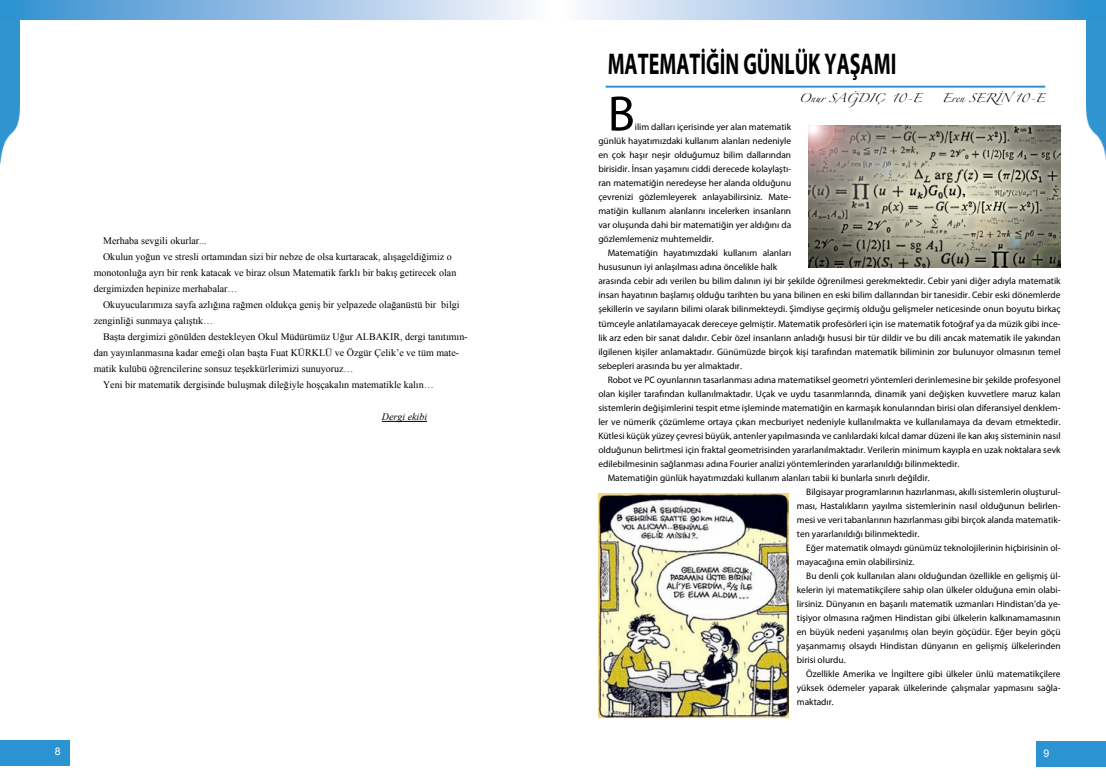
<style>
.page{position:relative;width:1106px;height:780px;background:#fff}
.page>*{position:absolute;margin:0;border:0;box-sizing:border-box;transform-origin:0 0}
.t1{font:50px "Myriad Pro";color:#000}
.t2{font:700 30px "Myriad Pro";color:#000;scale:.67 1}
.t3{font:10.5px "Arial";color:#fff}
.t4{font:10px "Times New Roman";color:#000}
.t5{font:italic 10px "Times New Roman";color:#000}
.t6{font:9.4px/14px "Myriad Pro";color:#000;text-align:justify}
.t7{font:8px "Zapfino";color:#000}
</style>
<div class="page">
<div style="left:1036px;top:741px;width:70px;height:25px;background:#2b93d1"></div>
<img style="left:1086px;top:19px;width:20px;height:140px">
<div style="left:553px;top:0;width:553px;height:19px;background:linear-gradient(to right,#fff9fd,#318bcf)"></div>
<div style="left:0;top:740px;width:70px;height:25px;background:#2b93d1"></div>
<img style="left:0;top:19px;width:19px;height:145px">
<div style="left:0;top:0;width:553px;height:19px;background:linear-gradient(to right,#328ccf,#fff8fd)"></div>
<hr style="left:605px;top:86px;width:440px;height:2px;background:#2b93d1">
<img style="left:808px;top:126px;width:252px;height:141px">
<img style="left:598px;top:493px;width:190px;height:224px">
<hr style="left:382px;top:421px;width:45px;height:1px;background:#000">
<p class="t4" style="left:103px;top:234px;width:105px">Merhaba sevgili okurlar...</p>
<p class="t4" style="left:103px;top:250px;width:350px">Okulun yoğun ve stresli ortamından sizi bir nebze de olsa kurtaracak, alışageldiğimiz o</p>
<p class="t4" style="left:94px;top:266px;width:364px">monotonluğa ayrı bir renk katacak ve biraz olsun Matematik farklı bir bakış getirecek olan</p>
<p class="t4" style="left:94px;top:282px;width:145px">dergimizden hepinize merhabalar…</p>
<p class="t4" style="left:103px;top:298px;width:358px">Okuyucularımıza sayfa azlığına rağmen oldukça geniş bir yelpazede olağanüstü bir bilgi</p>
<p class="t4" style="left:94px;top:314px;width:121px">zenginliği sunmaya çalıştık…</p>
<p class="t4" style="left:103px;top:330px;width:366px">Başta dergimizi gönülden destekleyen Okul Müdürümüz Uğur ALBAKIR, dergi tanıtımın-</p>
<p class="t4" style="left:94px;top:346px;width:367px">dan yayınlanmasına kadar emeği olan başta Fuat KÜRKLÜ ve Özgür Çelik’e ve tüm mate-</p>
<p class="t4" style="left:94px;top:362px;width:261px">matik kulübü öğrencilerine sonsuz teşekkürlerimizi sunuyoruz…</p>
<p class="t4" style="left:103px;top:378px;width:332px">Yeni bir matematik dergisinde buluşmak dileğiyle hoşçakalın matematikle kalın…</p>
<p class="t5" style="left:382px;top:410px;width:47px">Dergi ekibi</p>
<h2 class="t2" style="left:607px;top:45px;width:432px">MATEMATİĞİN GÜNLÜK YAŞAMI</h2>
<p class="t7" style="left:798px;top:95px;width:125px">Onur SAĞDIÇ 10-E</p>
<p class="t7" style="left:942px;top:95px;width:104px">Eren SERİN 10-E</p>
<h1 class="t1" style="left:607px;top:83px;width:29px">B</h1>
<p class="t6" style="left:598px;top:120px;width:194px;text-indent:36px">ilim dalları içerisinde yer alan matematik günlük hayatımızdaki kullanım alanları nedeniyle en çok haşır neşir olduğumuz bilim dallarından birisidir. İnsan yaşamını ciddi derecede kolaylaştı&shy;ran matematiğin neredeyse her alanda olduğunu çevrenizi gözlemleyerek anlayabilirsiniz. Mate&shy;matiğin kullanım alanlarını incelerken insanların var oluşunda dahi bir matematiğin yer aldığını da gözlemlemeniz muhtemeldir.</p>
<p class="t6" style="left:598px;top:246px;width:464px;text-align:left;text-indent:9px">Matematiğin hayatımızdaki kullanım alanları<br>hususunun iyi anlaşılması adına öncelikle halk<br>arasında cebir adı verilen bu bilim dalının iyi bir şekilde öğrenilmesi gerekmektedir. Cebir yani diğer adıyla matematik insan hayatının başlamış olduğu tarihten bu yana bilinen en eski bilim dallarından bir tanesidir. Cebir eski dönemlerde şekillerin ve sayıların bilimi olarak bilinmekteydi. Şimdiyse geçirmiş olduğu gelişmeler neticesinde onun boyutu birkaç tümceyle anlatılamayacak dereceye gelmiştir. Matematik profesörleri için ise matematik fotoğraf ya da müzik gibi ince&shy;lik arz eden bir sanat dalıdır. Cebir özel insanların anladığı hususi bir tür dildir ve bu dili ancak matematik ile yakından ilgilenen kişiler anlamaktadır. Günümüzde birçok kişi tarafından matematik biliminin zor bulunuyor olmasının temel sebepleri arasında bu yer almaktadır.</p>
<p class="t6" style="left:607px;top:372px;width:454px">Robot ve PC oyunlarının tasarlanması adına matematiksel geometri yöntemleri derinlemesine bir şekilde profesyonel</p>
<p class="t6" style="left:598px;top:386px;width:464px">olan kişiler tarafından kullanılmaktadır. Uçak ve uydu tasarımlarında, dinamik yani değişken kuvvetlere maruz kalan</p>
<p class="t6" style="left:598px;top:400px;width:464px">sistemlerin değişimlerini tespit etme işleminde matematiğin en karmaşık konularından birisi olan diferansiyel denklem-</p>
<p class="t6" style="left:598px;top:414px;width:464px">ler ve nümerik çözümleme ortaya çıkan mecburiyet nedeniyle kullanılmakta ve kullanılamaya da devam etmektedir.</p>
<p class="t6" style="left:598px;top:428px;width:464px">Kütlesi küçük yüzey çevresi büyük, antenler yapılmasında ve canlılardaki kılcal damar düzeni ile kan akış sisteminin nasıl</p>
<p class="t6" style="left:598px;top:442px;width:464px">olduğunun belirtmesi için fraktal geometrisinden yararlanılmaktadır. Verilerin minimum kayıpla en uzak noktalara sevk</p>
<p class="t6" style="left:598px;top:456px;width:362px">edilebilmesinin sağlanması adına Fourier analizi yöntemlerinden yararlanıldığı bilinmektedir.</p>
<p class="t6" style="left:607px;top:470px;width:323px">Matematiğin günlük hayatımızdaki kullanım alanları tabii ki bunlarla sınırlı değildir.</p>
<p class="t6" style="left:806px;top:484px;width:256px">Bilgisayar programlarının hazırlanması, akıllı sistemlerin oluşturul-</p>
<p class="t6" style="left:797px;top:498px;width:265px">ması, Hastalıkların yayılma sistemlerinin nasıl olduğunun belirlen-</p>
<p class="t6" style="left:797px;top:512px;width:265px">mesi ve veri tabanlarının hazırlanması gibi birçok alanda matematik-</p>
<p class="t6" style="left:797px;top:526px;width:124px">ten yararlanıldığı bilinmektedir.</p>
<p class="t6" style="left:806px;top:540px;width:256px">Eğer matematik olmaydı günümüz teknolojilerinin hiçbirisinin ol-</p>
<p class="t6" style="left:797px;top:554px;width:119px">mayacağına emin olabilirsiniz.</p>
<p class="t6" style="left:806px;top:568px;width:256px">Bu denli çok kullanılan alanı olduğundan özellikle en gelişmiş ül-</p>
<p class="t6" style="left:797px;top:582px;width:265px">kelerin iyi matematikçilere sahip olan ülkeler olduğuna emin olabi-</p>
<p class="t6" style="left:797px;top:596px;width:265px">lirsiniz. Dünyanın en başarılı matematik uzmanları Hindistan’da ye-</p>
<p class="t6" style="left:797px;top:610px;width:265px">tişiyor olmasına rağmen Hindistan gibi ülkelerin kalkınamamasının</p>
<p class="t6" style="left:797px;top:624px;width:265px">en büyük nedeni yaşanılmış olan beyin göçüdür. Eğer beyin göçü</p>
<p class="t6" style="left:797px;top:638px;width:265px">yaşanmamış olsaydı Hindistan dünyanın en gelişmiş ülkelerinden</p>
<p class="t6" style="left:797px;top:652px;width:50px">birisi olurdu.</p>
<p class="t6" style="left:806px;top:666px;width:256px">Özellikle Amerika ve İngiltere gibi ülkeler ünlü matematikçilere</p>
<p class="t6" style="left:797px;top:680px;width:265px">yüksek ödemeler yaparak ülkelerinde çalışmalar yapmasını sağla-</p>
<p class="t6" style="left:797px;top:694px;width:38px">maktadır.</p>
<p class="t3" style="left:55px;top:744px;width:7px">8</p>
<p class="t3" style="left:1043px;top:746px;width:7px">9</p>
</div>
